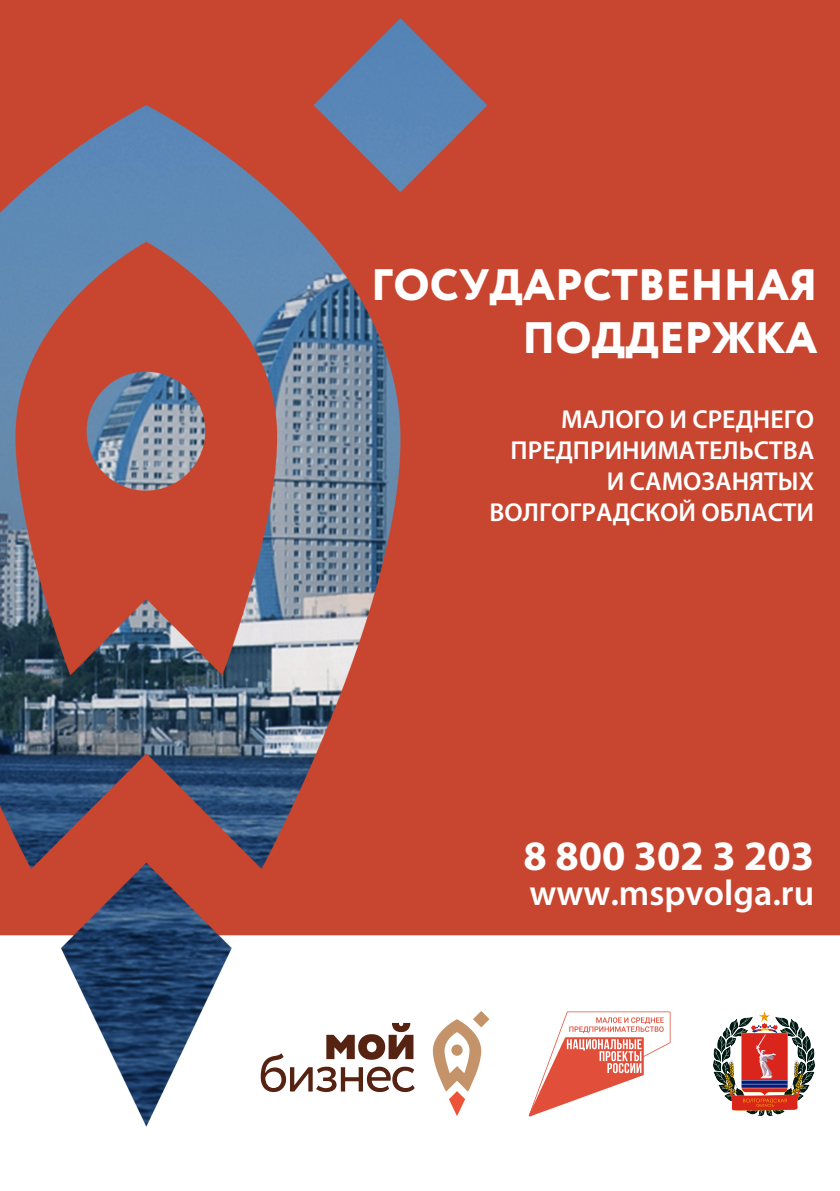
<style>
.page{position:relative;width:840px;height:1191px;background:#fff}
.page>*{position:absolute;margin:0;border:0;box-sizing:border-box;transform-origin:0 0}
.t1{font:800 44px/52.8px "Circe";color:#fff;text-align:right}
.t2{font:700 42px "Myriad Pro";color:#fff}
.t3{font:600 36px "Myriad Pro";color:#fff}
.t4{font:600 26px/31.2px "Myriad Pro";color:#fff;text-align:right}
</style>
<div class="page">
<img style="left:0;top:0;width:839px;height:1127px">
<svg style="left:432px;top:1011px;width:57px;height:105px"></svg>
<svg style="left:260px;top:1023px;width:154px;height:69px"></svg>
<svg style="left:528px;top:1011px;width:142px;height:105px"></svg>
<img style="left:713px;top:1011px;width:101px;height:105px">
<h1 class="t1" style="left:371px;top:261px;width:447px">ГОСУДАРСТВЕННАЯ<br>ПОДДЕРЖКА</h1>
<p class="t4" style="left:489px;top:403px;width:326px">МАЛОГО И СРЕДНЕГО<br>ПРЕДПРИНИМАТЕЛЬСТВА<br>И САМОЗАНЯТЫХ<br>ВОЛГОГРАДСКОЙ ОБЛАСТИ</p>
<h2 class="t2" style="left:523px;top:828px;width:292px">8 800 302 3 203</h2>
<h3 class="t3" style="left:529px;top:870px;width:286px">www.mspvolga.ru</h3>
</div>
